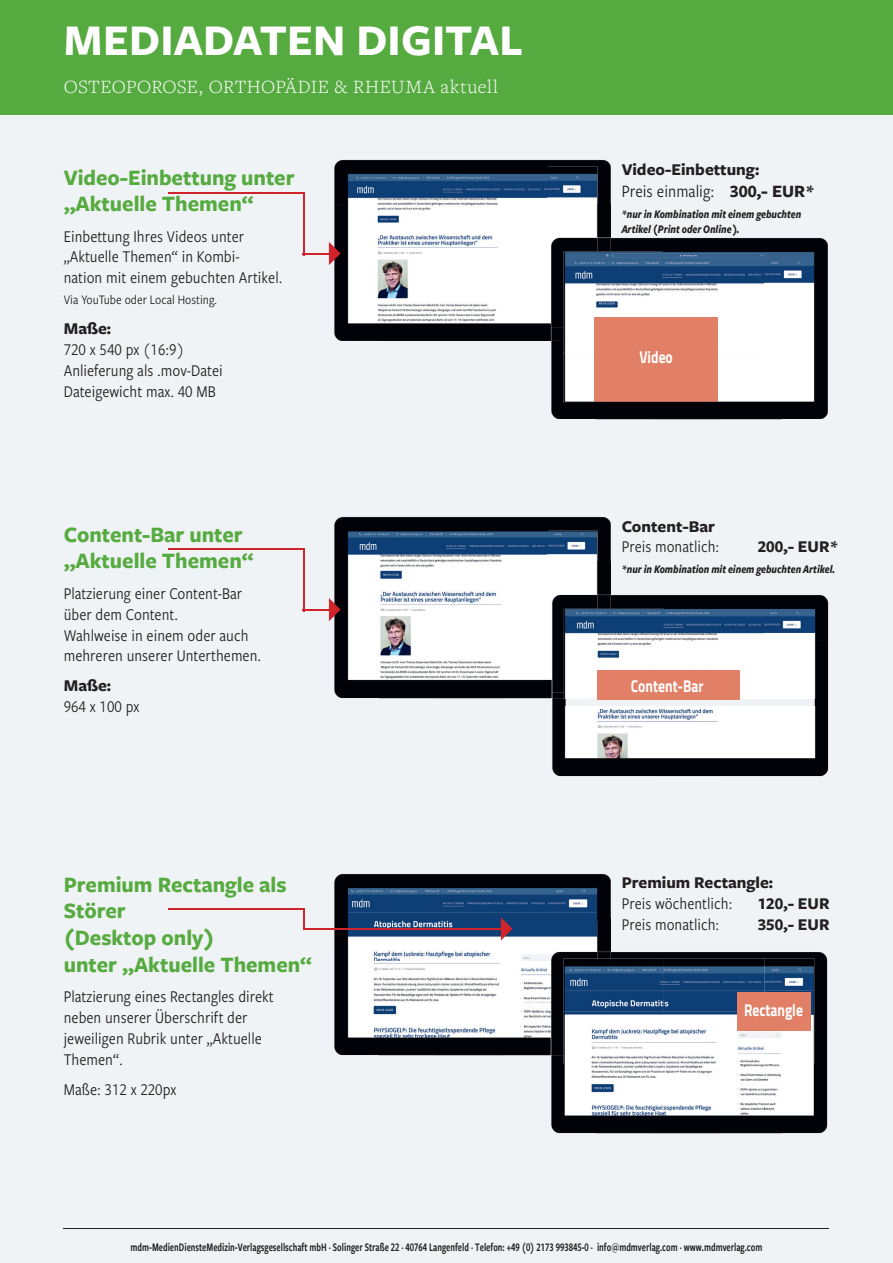
<style>
.page{position:relative;width:893px;height:1263px;background:#fff}
.page>*{position:absolute;margin:0;border:0;box-sizing:border-box;transform-origin:0 0}
.t1{font:700 45.45px "Freight Sans Pro";letter-spacing:.005em;color:#fff}
.t2{font:700 22.8px/26.5px "Freight Sans Pro";color:#56ab40}
.t3{font:300 19.5px "Freight Text Pro";letter-spacing:.03em;color:#fff}
.t4{font:18px "Freight Sans Cnd Pro";color:#231f20}
.t5{font:17.1px/20.9px "Freight Sans Cnd Pro";color:#231f20}
.t6{font:700 17.1px "Freight Sans Pro";color:#231f20}
.t7{font:700 17.1px "Titillium Web";color:#fff;scale:.8 1}
.t8{font:13.5px "Freight Sans Cnd Pro";color:#231f20}
.t9{font:12px "Freight Sans Cnd Pro Semi";color:#231f20;scale:.8 1}
.t10{font:italic 700 12px/15px "Freight Sans Cnd Pro";color:#231f20;scale:.9 1}
.s1{font-family:"Freight Sans Pro";font-weight:700}
</style>
<div class="page">
<div style="left:0;top:9px;width:893px;height:1254px;background:#f0f3f5"></div>
<img style="left:334px;top:874px;width:277px;height:45px">
<img style="left:334px;top:919px;width:46px;height:136px">
<img style="left:598px;top:919px;width:13px;height:33px">
<div style="left:380px;top:1044px;width:170px;height:11px;background:#000208"></div>
<img style="left:346px;top:880px;width:252px;height:82px">
<img style="left:346px;top:962px;width:204px;height:82px">
<img style="left:611px;top:952px;width:216px;height:45px">
<div style="left:782px;top:997px;width:45px;height:136px;background:#000208"></div>
<img style="left:550px;top:1055px;width:46px;height:78px">
<div style="left:596px;top:1117px;width:186px;height:16px;background:#000208"></div>
<img style="left:550px;top:952px;width:61px;height:103px">
<img style="left:550px;top:952px;width:48px;height:92px">
<img style="left:563px;top:959px;width:252px;height:158px">
<div style="left:737px;top:992px;width:73px;height:38px;background:#e18066"></div>
<img style="left:334px;top:159px;width:277px;height:46px">
<img style="left:334px;top:205px;width:46px;height:136px">
<img style="left:598px;top:205px;width:13px;height:33px">
<div style="left:380px;top:327px;width:171px;height:14px;background:#000208"></div>
<img style="left:346px;top:167px;width:252px;height:107px">
<img style="left:346px;top:274px;width:205px;height:53px">
<img style="left:611px;top:238px;width:217px;height:45px">
<div style="left:782px;top:283px;width:46px;height:136px;background:#000208"></div>
<img style="left:551px;top:341px;width:46px;height:78px">
<div style="left:597px;top:403px;width:185px;height:16px;background:#000208"></div>
<img style="left:551px;top:238px;width:60px;height:103px">
<img style="left:551px;top:238px;width:47px;height:89px">
<img style="left:563px;top:252px;width:252px;height:151px">
<div style="left:595px;top:317px;width:122px;height:84px;background:#e18066"></div>
<img style="left:334px;top:517px;width:277px;height:45px">
<img style="left:334px;top:562px;width:46px;height:136px">
<img style="left:598px;top:562px;width:13px;height:33px">
<img style="left:380px;top:693px;width:171px;height:5px">
<img style="left:346px;top:530px;width:201px;height:163px">
<img style="left:547px;top:530px;width:51px;height:81px">
<img style="left:547px;top:611px;width:4px;height:82px">
<img style="left:611px;top:595px;width:217px;height:45px">
<img style="left:782px;top:640px;width:46px;height:136px">
<img style="left:551px;top:698px;width:231px;height:78px">
<img style="left:551px;top:595px;width:60px;height:103px">
<img style="left:551px;top:595px;width:47px;height:98px">
<img style="left:564px;top:609px;width:251px;height:90px">
<img style="left:564px;top:706px;width:251px;height:69px">
<div style="left:597px;top:670px;width:143px;height:29px;background:#e18066"></div>
<hr style="left:169px;top:192px;width:136px;height:2px;background:#d1232a">
<hr style="left:303px;top:192px;width:2px;height:63px;background:#d1232a">
<hr style="left:303px;top:253px;width:28px;height:2px;background:#d1232a">
<svg style="left:329px;top:242px;width:12px;height:23px"></svg>
<hr style="left:169px;top:908px;width:136px;height:2px;background:#d1232a">
<svg style="left:501px;top:917px;width:11px;height:23px"></svg>
<hr style="left:303px;top:909px;width:2px;height:21px;background:#d1232a">
<hr style="left:305px;top:928px;width:198px;height:2px;background:#d1232a">
<hr style="left:169px;top:548px;width:136px;height:2px;background:#d1232a">
<hr style="left:303px;top:548px;width:2px;height:63px;background:#d1232a">
<hr style="left:303px;top:609px;width:28px;height:2px;background:#d1232a">
<svg style="left:329px;top:598px;width:12px;height:23px"></svg>
<div style="left:0;top:0;width:893px;height:115px;background:#56ab40"></div>
<hr style="left:64px;top:1228px;width:765px;height:1px;background:#231f20">
<h1 class="t1" style="left:64px;top:9px;width:461px">MEDIADATEN DIGITAL</h1>
<p class="t3" style="left:64px;top:74px;width:436px">OSTEOPOROSE, ORTHOPÄDIE &amp; RHEUMA aktuell</p>
<h2 class="t2" style="left:64px;top:163px;width:232px">Video-Einbettung unter „Aktuelle Themen“</h2>
<p class="t5" style="left:64px;top:225px;width:220px">Einbettung Ihres Videos unter „Aktuelle Themen“ in Kombi&shy;nation mit einem gebuchten Artikel.</p>
<p class="t8" style="left:64px;top:291px;width:155px">Via YouTube oder Local Hosting.</p>
<p class="t6" style="left:64px;top:317px;width:49px">Maße:</p>
<p class="t5" style="left:64px;top:338px;width:160px">720 x 540 px (16:9)<br>Anlieferung als .mov-Datei<br>Dateigewicht max. 40 MB</p>
<h2 class="t2" style="left:64px;top:520px;width:192px">Content-Bar unter „Aktuelle Themen“</h2>
<p class="t5" style="left:64px;top:582px;width:199px">Platzierung einer Content-Bar über dem Content.<br>Wahlweise in einem oder auch mehreren unserer Unterthemen.</p>
<p class="t6" style="left:64px;top:674px;width:49px">Maße:</p>
<p class="t5" style="left:64px;top:695px;width:77px">964 x 100 px</p>
<h2 class="t2" style="left:64px;top:870px;width:250px">Premium Rectangle als<br>Störer<br>(Desktop only)<br>unter „Aktuelle Themen“</h2>
<p class="t5" style="left:64px;top:985px;width:211px">Platzierung eines Rectangles direkt neben unserer Überschrift der jeweiligen Rubrik unter „Aktuelle<br>Themen“.</p>
<p class="t5" style="left:64px;top:1078px;width:114px">Maße: 312 x 220px</p>
<p class="t6" style="left:622px;top:158px;width:139px">Video-Einbettung:</p>
<p class="t4" style="left:622px;top:179px;width:194px">Preis einmalig: <span class="s1">300,- EUR*</span></p>
<p class="t10" style="left:622px;top:206px;width:201px">*nur in Kombination mit einem gebuchten<br>Artikel (Print oder Online).</p>
<p class="t7" style="left:639px;top:344px;width:43px">Video</p>
<p class="t6" style="left:622px;top:514px;width:95px">Content-Bar</p>
<p class="t5" style="left:622px;top:536px;width:99px">Preis monatlich:</p>
<p class="t6" style="left:758px;top:535px;width:82px">200,- EUR*</p>
<p class="t10" style="left:622px;top:561px;width:239px">*nur in Kombination mit einem gebuchten Artikel.</p>
<p class="t7" style="left:631px;top:673px;width:92px">Content-Bar</p>
<p class="t6" style="left:622px;top:870px;width:153px">Premium Rectangle:</p>
<p class="t5" style="left:622px;top:892px;width:112px">Preis wöchentlich:</p>
<p class="t6" style="left:758px;top:891px;width:73px">120,- EUR</p>
<p class="t5" style="left:622px;top:913px;width:99px">Preis monatlich:</p>
<p class="t6" style="left:758px;top:912px;width:73px">350,- EUR</p>
<p class="t7" style="left:744px;top:997px;width:75px">Rectangle</p>
<p class="t9" style="left:131px;top:1239px;width:791px">mdm-MedienDiensteMedizin-Verlagsgesellschaft mbH · Solinger Straße 22 · 40764 Langenfeld · Telefon: +49 (0) 2173 993845-0 · info@mdmverlag.com · www.mdmverlag.com</p>
</div>
